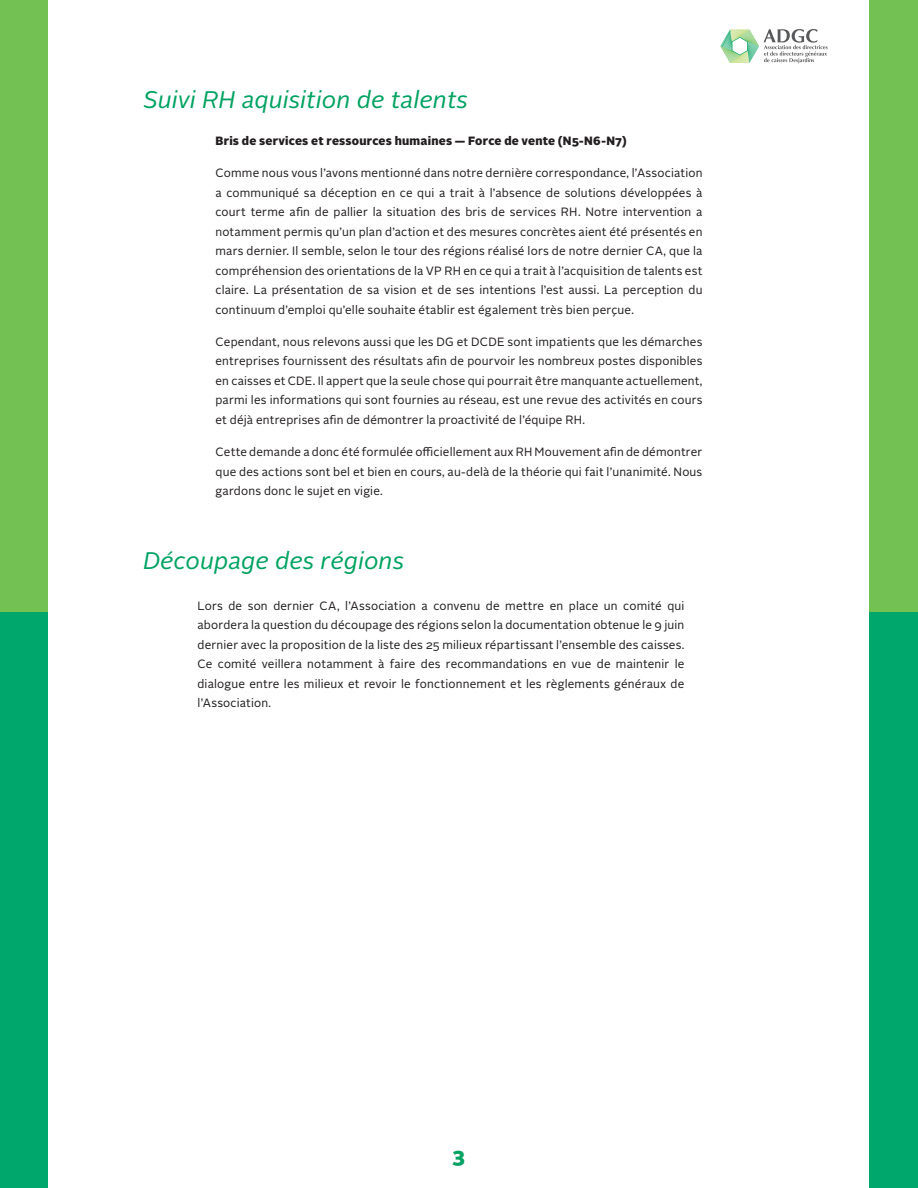
<style>
.page{position:relative;width:918px;height:1188px;background:#fff}
.page>*{position:absolute;margin:0;border:0;box-sizing:border-box;transform-origin:0 0}
.Intertitre{font:italic 24px "Alright Sans";letter-spacing:.01em;color:#00a261}
.t1{font:900 20.85px "Alright Sans";color:#00a261}
.Texte{font:12px/19.5px "Alright Sans";letter-spacing:.015em;color:#231f20;text-align:justify}
.Texte-2{font:900 12px "Alright Sans";letter-spacing:.015em;color:#231f20}
</style>
<div class="page">
<div style="left:0;top:0;width:48px;height:1188px;background:#00a76d"></div>
<div style="left:869px;top:0;width:49px;height:1188px;background:#00a76d"></div>
<div style="left:0;top:0;width:48px;height:612px;background:#73c053"></div>
<div style="left:869px;top:0;width:49px;height:612px;background:#73c053"></div>
<svg style="left:720px;top:29px;width:108px;height:35px"></svg>
<p class="Intertitre" style="left:143px;top:83px;width:326px">Suivi RH aquisition de talents</p>
<p class="Texte-2" style="left:216px;top:132px;width:413px">Bris de services et ressources humaines — Force de vente (N5-N6-N7)</p>
<p class="Texte" style="left:216px;top:163px;width:488px">Comme nous vous l’avons mentionné dans notre dernière correspondance, l’Association a communiqué sa déception en ce qui a trait à l’absence de solutions développées à court terme afin de pallier la situation des bris de services RH. Notre intervention a notamment permis qu’un plan d’action et des mesures concrètes aient été présentés en mars dernier. Il semble, selon le tour des régions réalisé lors de notre dernier CA, que la compréhension des orientations de la VP RH en ce qui a trait à l’acquisition de talents est claire. La présentation de sa vision et de ses intentions l’est aussi. La perception du continuum d’emploi qu’elle souhaite établir est également très bien perçue.</p>
<p class="Texte" style="left:216px;top:332px;width:489px">Cependant, nous relevons aussi que les DG et DCDE sont impatients que les démarches entreprises fournissent des résultats afin de pourvoir les nombreux postes disponibles en caisses et CDE. Il appert que la seule chose qui pourrait être manquante actuellement, parmi les informations qui sont fournies au réseau, est une revue des activités en cours et déjà entreprises afin de démontrer la proactivité de l’équipe RH.</p>
<p class="Texte" style="left:216px;top:442px;width:488px">Cette demande a donc été formulée officiellement aux RH Mouvement afin de démontrer que des actions sont bel et bien en cours, au-delà de la théorie qui fait l’unanimité. Nous gardons donc le sujet en vigie.</p>
<p class="Intertitre" style="left:143px;top:544px;width:262px">Découpage des régions</p>
<p class="Texte" style="left:198px;top:596px;width:488px">Lors de son dernier CA, l’Association a convenu de mettre en place un comité qui abordera la question du découpage des régions selon la documentation obtenue le 9 juin dernier avec la proposition de la liste des 25 milieux répartissant l’ensemble des caisses.<br>Ce comité veillera notamment à faire des recommandations en vue de maintenir le dialogue entre les milieux et revoir le fonctionnement et les règlements généraux de l’Association.</p>
<h2 class="t1" style="left:452px;top:1140px;width:14px">3</h2>
</div>
